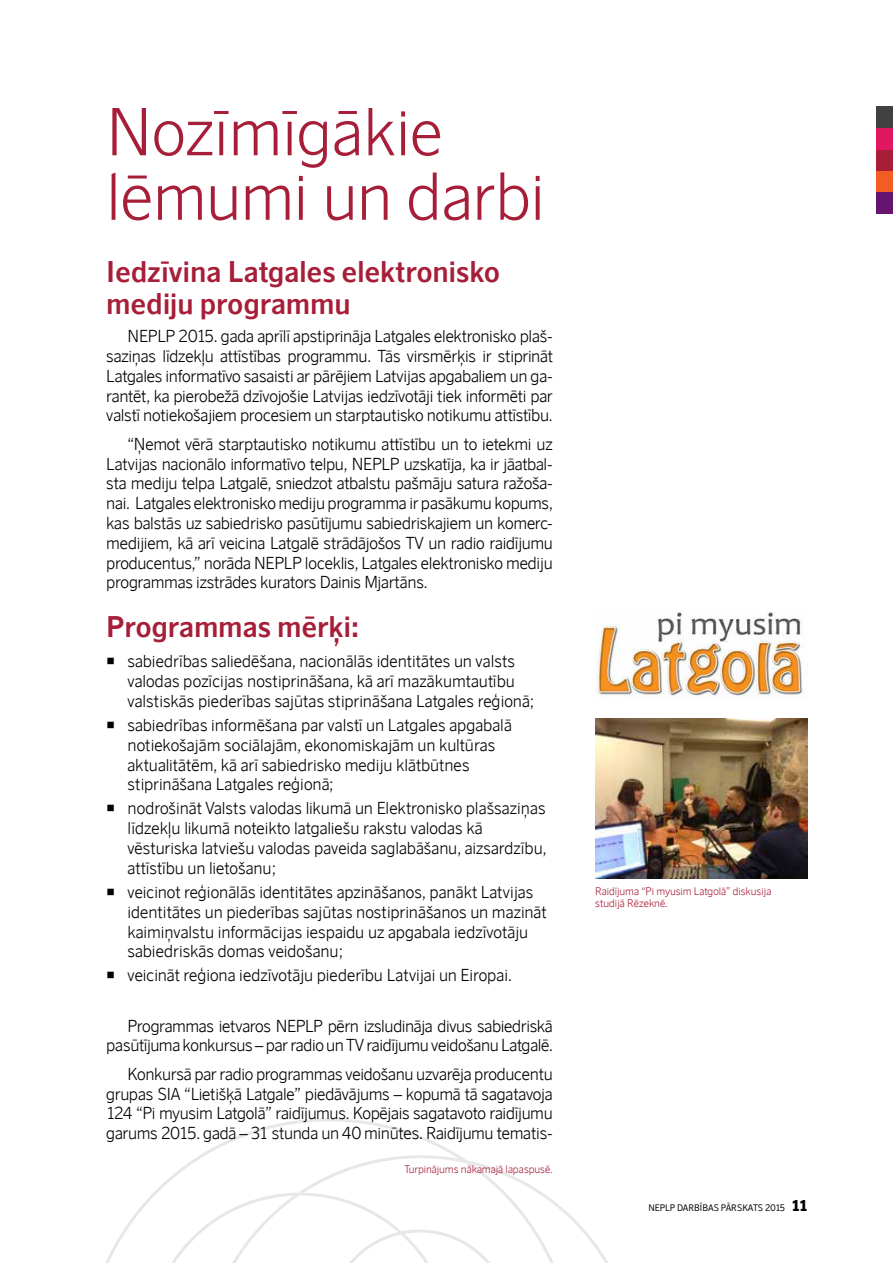
<style>
.page{position:relative;width:893px;height:1263px;background:#fff}
.page>*{position:absolute;margin:0;border:0;box-sizing:border-box;transform-origin:0 0}
.t1{font:300 64.5px/64.5px "Scandinavian Balt";color:#a71e39}
.t2{font:700 28.5px/31.5px "Scandinavian Balt";color:#a71e39}
.t3{font:300 16.5px/19.8px "Scandinavian Balt";letter-spacing:-.015em;color:#000}
.t4{font:300 10.5px/12.6px "Scandinavian Balt";color:#a71e39}
.t5{font:9px "Scandinavian Balt";color:#000}
.s1{font-weight:900;font-size:15px}
</style>
<div class="page">
<div style="left:876px;top:192px;width:17px;height:22px;background:#65146f"></div>
<div style="left:876px;top:171px;width:17px;height:21px;background:#f15d22"></div>
<div style="left:876px;top:149px;width:17px;height:22px;background:#a71e39"></div>
<div style="left:876px;top:128px;width:17px;height:21px;background:#e21762"></div>
<div style="left:876px;top:106px;width:17px;height:22px;background:#414042"></div>
<svg style="left:106px;top:1118px;width:352px;height:145px"></svg>
<svg style="left:208px;top:1155px;width:400px;height:108px"></svg>
<svg style="left:149px;top:1192px;width:362px;height:71px"></svg>
<img style="left:595px;top:612px;width:212px;height:87px">
<img style="left:595px;top:718px;width:213px;height:160px">
<h1 class="t1" style="left:106px;top:101px;width:440px">Nozīmīgākie lēmumi un darbi</h1>
<h2 class="t2" style="left:106px;top:257px;width:395px">Iedzīvina Latgales elektronisko mediju programmu</h2>
<p class="t3" style="left:128px;top:327px;width:21px">NEPLP</p>
<p class="t3" style="left:106px;top:327px;width:448px;text-align:justify;text-indent:72px">2015. gada aprīlī apstiprināja Latgales elektronisko plaš&shy;saziņas līdzekļu attīstības programmu. Tās virsmērķis ir stiprināt Latgales informatīvo sasaisti ar pārējiem Latvijas apgabaliem un ga&shy;rantēt, ka pierobežā dzīvojošie Latvijas iedzīvotāji tiek informēti par valstī notiekošajiem procesiem un starptautisko notikumu attīstību.</p>
<p class="t3" style="left:106px;top:434px;width:448px;text-indent:21px">“Ņemot vērā starptautisko notikumu attīstību un to ietekmi uz<br>Latvijas nacionālo informatīvo telpu, NEPLP</p>
<p class="t3" style="left:106px;top:454px;width:448px;text-align:justify;text-indent:297px">uzskatīja, ka ir jāatbal&shy;sta mediju telpa Latgalē, sniedzot atbalstu pašmāju satura ražoša&shy;nai. Latgales elektronisko mediju programma ir pasākumu kopums, kas balstās uz sabiedrisko pasūtījumu sabiedriskajiem un komerc&shy;medijiem, kā arī veicina Latgalē strādājošos TV un radio raidījumu producentus,” norāda NEPLP</p>
<p class="t3" style="left:106px;top:553px;width:448px;text-indent:199px">loceklis, Latgales elektronisko mediju programmas izstrādes kurators Dainis Mjartāns.</p>
<h2 class="t2" style="left:106px;top:612px;width:254px">Programmas mērķi:</h2>
<p class="t3" style="left:128px;top:652px;width:408px">sabiedrības saliedēšana, nacionālās identitātes un valsts valodas pozīcijas nostiprināšana, kā arī mazākumtautību valstiskās piederības sajūtas stiprināšana Latgales reģionā;</p>
<p class="t3" style="left:128px;top:715px;width:386px">sabiedrības informēšana par valstī un Latgales apgabalā notiekošajām sociālajām, ekonomiskajām un kultūras aktualitātēm, kā arī sabiedrisko mediju klātbūtnes stiprināšana Latgales reģionā;</p>
<p class="t3" style="left:128px;top:799px;width:420px">nodrošināt Valsts valodas likumā un Elektronisko plašsaziņas līdzekļu likumā noteikto latgaliešu rakstu valodas kā vēsturiska latviešu valodas paveida saglabāšanu, aizsardzību, attīstību un lietošanu;</p>
<p class="t3" style="left:128px;top:882px;width:420px">veicinot reģionālās identitātes apzināšanos, panākt Latvijas identitātes un piederības sajūtas nostiprināšanos un mazināt kaimiņvalstu informācijas iespaidu uz apgabala iedzīvotāju sabiedriskās domas veidošanu;</p>
<p class="t3" style="left:128px;top:966px;width:386px">veicināt reģiona iedzīvotāju piederību Latvijai un Eiropai.</p>
<p class="t3" style="left:128px;top:1016px;width:170px">Programmas ietvaros NEPLP</p>
<p class="t3" style="left:106px;top:1016px;width:448px;text-align:right">pērn izsludināja divus sabiedriskā<br>pasūtījuma konkursus – par radio un TV raidījumu veidošanu Latgalē.</p>
<p class="t3" style="left:106px;top:1064px;width:448px;text-align:justify;text-indent:21px">Konkursā par radio programmas veidošanu uzvarēja producentu grupas SIA “Lietišķā Latgale” piedāvājums – kopumā tā sagatavoja 124 “Pi myusim Latgolā” raidījumus. Kopējais sagatavoto raidījumu garums 2015. gadā – 31 stunda un 40 minūtes. Raidījumu tematis-</p>
<p class="t4" style="left:404px;top:1163px;width:150px">Turpinājums nākamajā lapaspusē.</p>
<p class="t4" style="left:595px;top:884px;width:178px">Raidījuma “Pi myusim Latgolā” diskusija studijā Rēzeknē.</p>
<p class="t5" style="left:648px;top:1202px;width:161px">NEPLP DARBĪBAS PĀRSKATS 2015 <span class="s1">11</span></p>
</div>
